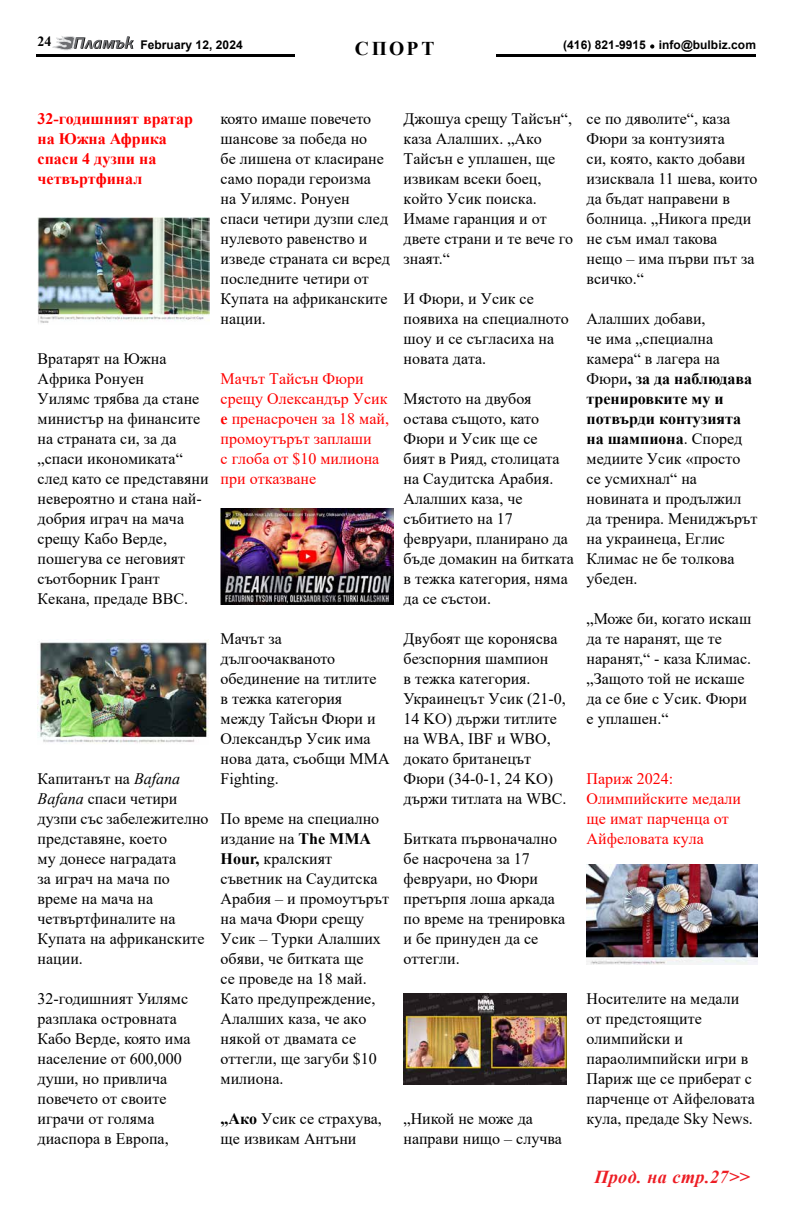
<style>
.page{position:relative;width:792px;height:1224px;background:#fff}
.page>*{position:absolute;margin:0;border:0;box-sizing:border-box;transform-origin:0 0}
.t1{font:700 19.5px "Times New Roman";letter-spacing:.13em;color:#000}
.t2{font:italic 700 18.2px "Times New Roman";letter-spacing:.02em;color:#ed1d24}
.t3{font:16px/20px "Times New Roman";color:#000}
.t4{font:16px/20px "Times New Roman";color:#f00}
.t5{font:700 16px/20px "Times New Roman";color:#f00}
.t6{font:700 14px "Times New Roman";color:#000}
.t7{font:700 12px "Arial";letter-spacing:.005em;color:#000}
.s1{font-style:italic}
.s2{font-weight:700}
</style>
<div class="page">
<svg style="left:52px;top:36px;width:82px;height:15px"></svg>
<svg style="left:650px;top:44px;width:4px;height:5px"></svg>
<hr style="left:36px;top:54px;width:720px;height:3px;background:#000">
<div style="left:296px;top:43px;width:200px;height:24px;background:#fff"></div>
<img style="left:38px;top:218px;width:171px;height:105px">
<img style="left:38px;top:639px;width:171px;height:105px">
<img style="left:221px;top:508px;width:173px;height:96px">
<img style="left:404px;top:993px;width:163px;height:91px">
<img style="left:587px;top:864px;width:170px;height:100px">
<p class="t6" style="left:38px;top:32px;width:15px">24</p>
<p class="t7" style="left:140px;top:37px;width:104px">February 12, 2024</p>
<p class="t7" style="left:563px;top:37px;width:194px">(416) 821-9915 info@bulbiz.com</p>
<p class="t1" style="left:355px;top:34px;width:81px">СПОРТ</p>
<p class="t5" style="left:38px;top:108px;width:157px">32-годишният вратар на Южна Африка спаси 4 дузпи на четвъртфинал</p>
<p class="t3" style="left:38px;top:348px;width:173px">Вратарят на Южна<br>Африка Ронуен<br>Уилямс трябва да стане министър на финансите на страната си, за да „спаси икономиката“ след като се представяни невероятно и стана най&shy;добрия играч на мача срещу Кабо Верде, пошегува се неговият съотборник Грант<br>Кекана, предаде BBC.</p>
<p class="t3" style="left:38px;top:768px;width:173px">Капитанът на <span class="s1">Bafana<br>Bafana</span> спаси четири дузпи със забележително представяне, което<br>му донесе наградата<br>за играч на мача по време на мача на четвъртфиналите на<br>Купата на африканските нации.</p>
<p class="t3" style="left:38px;top:988px;width:154px">32-годишният Уилямс разплака островната<br>Кабо Верде, която има население от 600,000 души, но привлича повечето от своите играчи от голяма диаспора в Европа,</p>
<p class="t3" style="left:221px;top:109px;width:171px">която имаше повечето шансове за победа но<br>бе лишена от класиране само поради героизма на Уилямс. Ронуен спаси четири дузпи след нулевото равенство и изведе страната си всред последните четири от<br>Купата на африканските нации.</p>
<p class="t4" style="left:221px;top:369px;width:170px">Мачът Тайсън Фюри срещу Олександър Усик <span class="s2">е</span> пренасрочен за 18 май, промоутърът заплаши<br>с глоба от $10 милиона при отказване</p>
<p class="t3" style="left:221px;top:629px;width:170px">Мачът за дългоочакваното обединение на титлите<br>в тежка категория между Тайсън Фюри и<br>Олександър Усик има нова дата, съобщи MMA<br>Fighting.</p>
<p class="t3" style="left:221px;top:809px;width:170px">По време на специално издание на <span class="s2">The MMA<br>Hour,</span> кралският съветник на Саудитска<br>Арабия – и промоутърът на мача Фюри срещу<br>Усик – Турки Алалших обяви, че битката ще<br>се проведе на 18 май.<br>Като предупреждение,<br>Алалших каза, че ако някой от двамата се оттегли, ще загуби $10 милиона.</p>
<p class="t3" style="left:221px;top:1109px;width:163px"><span class="s2">„Ако</span> Усик се страхува, ще извикам Антъни</p>
<p class="t3" style="left:404px;top:109px;width:171px">Джошуа срещу Тайсън“, каза Алалших. „Ако<br>Тайсън е уплашен, ще извикам всеки боец, който Усик поиска.<br>Имаме гаранция и от двете страни и те вече го знаят.“</p>
<p class="t3" style="left:404px;top:289px;width:167px">И Фюри, и Усик се появиха на специалното шоу и се съгласиха на новата дата.</p>
<p class="t3" style="left:404px;top:389px;width:172px">Мястото на двубоя остава същото, като<br>Фюри и Усик ще се<br>бият в Рияд, столицата на Саудитска Арабия.<br>Алалших каза, че събитието на 17 февруари, планирано да бъде домакин на битката в тежка категория, няма да се състои.</p>
<p class="t3" style="left:404px;top:629px;width:164px">Двубоят ще коронясва безспорния шампион<br>в тежка категория.<br>Украинецът Усик (21-0,<br>14 KO) държи титлите на WBA, IBF и WBO, докато британецът<br>Фюри (34-0-1, 24 KO) държи титлата на WBC.</p>
<p class="t3" style="left:404px;top:829px;width:163px">Битката първоначално бе насрочена за 17 февруари, но Фюри претърпя лоша аркада по време на тренировка и бе принуден да се оттегли.</p>
<p class="t3" style="left:404px;top:1109px;width:160px">„Никой не може да направи нищо – случва</p>
<p class="t3" style="left:587px;top:109px;width:173px">се по дяволите“, каза<br>Фюри за контузията<br>си, която, както добави изисквала 11 шева, които да бъдат направени в болница. „Никога преди не съм имал такова<br>нещо – има първи път за всичко.“</p>
<p class="t3" style="left:587px;top:309px;width:172px">Алалших добави,<br>че има „специална камера“ в лагера на<br>Фюри<span class="s2">, за да наблюдава тренировките му и потвърди контузията на шампиона</span>. Според медиите Усик «просто се усмихнал“ на новината и продължил да тренира. Мениджърът на украинеца, Еглис<br>Климас не бе толкова убеден.</p>
<p class="t3" style="left:587px;top:609px;width:166px">„Може би, когато искаш да те наранят, ще те наранят,“ - каза Климас. „Защото той не искаше да се бие с Усик. Фюри е уплашен.“</p>
<p class="t4" style="left:587px;top:769px;width:156px">Париж 2024:<br>Олимпийските медали ще имат парченца от<br>Айфеловата кула</p>
<p class="t3" style="left:587px;top:989px;width:170px">Носителите на медали от предстоящите олимпийски и параолимпийски игри в<br>Париж ще се приберат с парченце от Айфеловата кула, предаде Sky News.</p>
<p class="t2" style="left:594px;top:1164px;width:157px">Прод. на стр.27&gt;&gt;</p>
</div>
